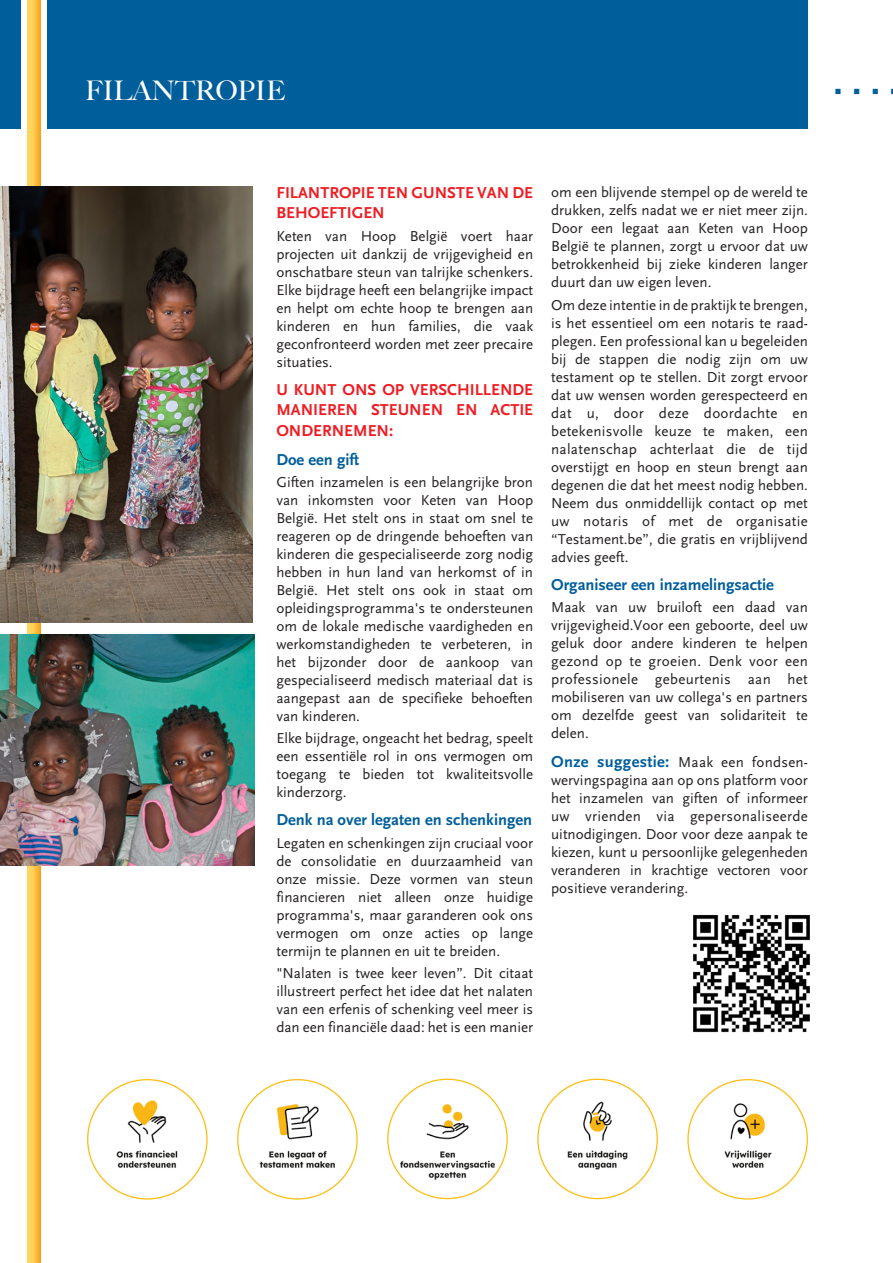
<style>
.page{position:relative;width:893px;height:1263px;background:#fff}
.page>*{position:absolute;margin:0;border:0;box-sizing:border-box;transform-origin:0 0}
.t1{font:500 27px "Big Caslon";color:#fff}
.t2{font:18px "Minion Pro";color:#005e9b}
.t3{font:700 16.5px/19.8px "Scala Sans Pro";color:#ee1d23}
.t4{font:700 16.5px "Scala Sans Pro";color:#005e9b}
.t5{font:15px/18px "Scala Sans Pro";color:#231f20;text-align:justify}
.s1{font-weight:700;font-size:16.5px;color:#005e9b}
</style>
<div class="page">
<div style="left:0;top:0;width:808px;height:128px;background:#005e9b"></div>
<svg style="left:21px;top:0;width:26px;height:162px;fill:#fff"></svg>
<svg style="left:28px;top:0;width:12px;height:1263px"></svg>
<img style="left:388px;top:1079px;width:119px;height:119px;border-radius:60px">
<img style="left:88px;top:1080px;width:119px;height:119px;border-radius:60px">
<img style="left:238px;top:1080px;width:119px;height:119px;border-radius:60px">
<img style="left:538px;top:1079px;width:119px;height:119px;border-radius:60px">
<img style="left:688px;top:1080px;width:119px;height:119px;border-radius:60px">
<img style="left:0;top:186px;width:252px;height:436px">
<img style="left:0;top:635px;width:254px;height:231px">
<img style="left:693px;top:915px;width:117px;height:118px">
<p class="t1" style="left:85px;top:69px;width:202px">FILANTROPIE</p>
<p class="t2" style="left:834px;top:78px;width:46px">■ ■ ■</p>
<p class="t3" style="left:276px;top:183px;width:258px">FILANTROPIE TEN GUNSTE VAN DE<br>BEHOEFTIGEN</p>
<p class="t5" style="left:276px;top:227px;width:258px">Keten van Hoop België voert haar projecten uit dankzij de vrijgevigheid en onschatbare steun van talrijke schenkers.<br>Elke bijdrage heeft een belangrijke impact en helpt om echte hoop te brengen aan kinderen en hun families, die vaak geconfronteerd worden met zeer precaire situaties.</p>
<p class="t3" style="left:276px;top:380px;width:258px">U KUNT ONS OP VERSCHILLENDE<br>MANIEREN STEUNEN EN ACTIE</p>
<p class="t3" style="left:276px;top:421px;width:118px">ONDERNEMEN:</p>
<p class="t4" style="left:276px;top:449px;width:84px">Doe een gift</p>
<p class="t5" style="left:276px;top:473px;width:258px">Giften inzamelen is een belangrijke bron van inkomsten voor Keten van Hoop België. Het stelt ons in staat om snel te reageren op de dringende behoeften van kinderen die gespecialiseerde zorg nodig hebben in hun land van herkomst of in België. Het stelt ons ook in staat om opleidingsprogramma's te ondersteunen om de lokale medische vaardigheden en werkomstandigheden te verbeteren, in het bijzonder door de aankoop van gespecialiseerd medisch materiaal dat is aangepast aan de specifieke behoeften van kinderen.</p>
<p class="t5" style="left:276px;top:729px;width:258px">Elke bijdrage, ongeacht het bedrag, speelt een essentiële rol in ons vermogen om toegang te bieden tot kwaliteitsvolle kinderzorg.</p>
<p class="t4" style="left:276px;top:810px;width:257px">Denk na over legaten en schenkingen</p>
<p class="t5" style="left:276px;top:834px;width:258px">Legaten en schenkingen zijn cruciaal voor de consolidatie en duurzaamheid van onze missie. Deze vormen van steun financieren niet alleen onze huidige programma's, maar garanderen ook ons vermogen om onze acties op lange termijn te plannen en uit te breiden.</p>
<p class="t5" style="left:276px;top:964px;width:258px">"Nalaten is twee keer leven”. Dit citaat illustreert perfect het idee dat het nalaten van een erfenis of schenking veel meer is dan een financiële daad: het is een manier</p>
<p class="t5" style="left:551px;top:183px;width:258px">om een blijvende stempel op de wereld te drukken, zelfs nadat we er niet meer zijn.<br>Door een legaat aan Keten van Hoop België te plannen, zorgt u ervoor dat uw betrokkenheid bij zieke kinderen langer duurt dan uw eigen leven.</p>
<p class="t5" style="left:551px;top:296px;width:258px">Om deze intentie in de praktijk te brengen, is het essentieel om een notaris te raad&shy;plegen. Een professional kan u begeleiden bij de stappen die nodig zijn om uw testament op te stellen. Dit zorgt ervoor dat uw wensen worden gerespecteerd en dat u, door deze doordachte en betekenisvolle keuze te maken, een nalatenschap achterlaat die de tijd overstijgt en hoop en steun brengt aan degenen die dat het meest nodig hebben.<br>Neem dus onmiddellijk contact op met uw notaris of met de organisatie “Testament.be”, die gratis en vrijblijvend advies geeft.</p>
<p class="t4" style="left:551px;top:575px;width:224px">Organiseer een inzamelingsactie</p>
<p class="t5" style="left:551px;top:598px;width:258px">Maak van uw bruiloft een daad van vrijgevigheid.Voor een geboorte, deel uw geluk door andere kinderen te helpen gezond op te groeien. Denk voor een professionele gebeurtenis aan het mobiliseren van uw collega's en partners om dezelfde geest van solidariteit te delen.</p>
<p class="t5" style="left:551px;top:753px;width:258px"><span class="s1">Onze suggestie:</span> Maak een fondsen&shy;wervingspagina aan op ons platform voor het inzamelen van giften of informeer uw vrienden via gepersonaliseerde uitnodigingen. Door voor deze aanpak te kiezen, kunt u persoonlijke gelegenheden veranderen in krachtige vectoren voor positieve verandering.</p>
</div>
